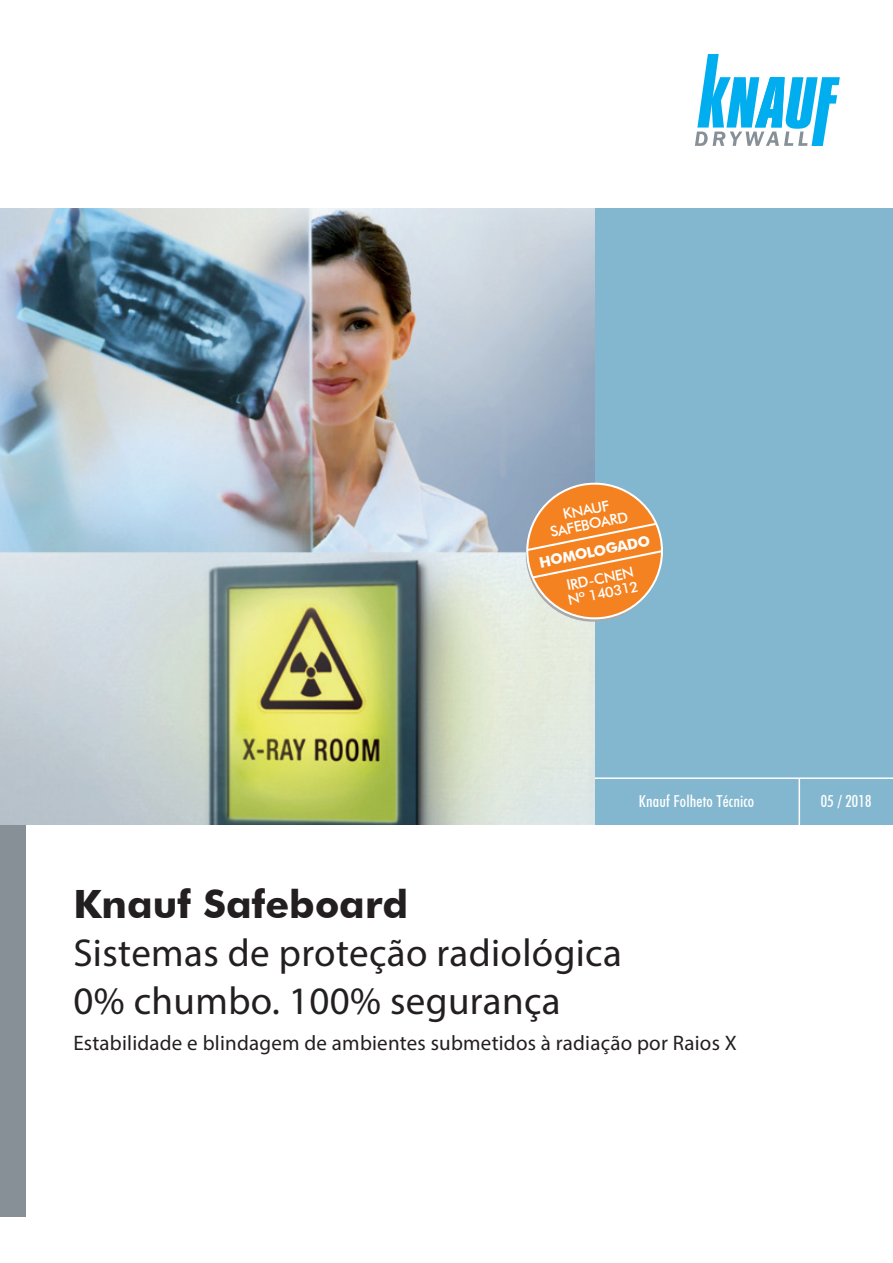
<style>
.page{position:relative;width:893px;height:1263px;background:#fff}
.page>*{position:absolute;margin:0;border:0;box-sizing:border-box;transform-origin:0 0}
.t1{font:39px/48px "Myriad Pro";letter-spacing:.01em;color:#231f20}
.t2{font:700 39px "Futura BT";color:#231f20}
.t3{font:21px "Myriad Pro";letter-spacing:.01em;color:#231f20}
.legendas_2{font:500 condensed 16.5px "Futura BT";letter-spacing:.01em;color:#fff}
.texto_bullet1{font:500 14.55px/14.9px "Futura BT";color:#fff;text-align:center}
.texto_bullet1-2{font:700 14.55px "Futura BT";color:#fff}
</style>
<div class="page">
<div style="left:0;top:793px;width:25px;height:423px;background:#869096"></div>
<svg style="left:695px;top:54px;width:145px;height:92px"></svg>
<div style="left:544px;top:208px;width:349px;height:617px;background:#82b7cf"></div>
<hr style="left:587px;top:777px;width:306px;height:2px;background:#fff">
<hr style="left:799px;top:779px;width:1px;height:48px;background:#fff">
<img style="left:0;top:208px;width:594px;height:617px">
<svg style="left:520px;top:478px;width:143px;height:150px;background:#db9d65"></svg>
<p class="texto_bullet1" style="left:546px;top:510px;width:80px;rotate:-12deg">KNAUF<br>SAFEBOARD</p>
<p class="texto_bullet1-2" style="left:538px;top:554px;width:114px;rotate:-12deg">HOMOLOGADO</p>
<p class="texto_bullet1" style="left:563px;top:578px;width:73px;text-align:left;rotate:-12deg">IRD-CNEN<br>Nº 140312</p>
<p class="legendas_2" style="left:639px;top:791px;width:117px">Knauf Folheto Técnico</p>
<p class="legendas_2" style="left:821px;top:791px;width:52px">05 / 2018</p>
<p class="t2" style="left:73px;top:881px;width:336px">Knauf Safeboard</p>
<p class="t1" style="left:73px;top:929px;width:550px">Sistemas de proteção radiológica<br>0% chumbo. 100% segurança</p>
<p class="t3" style="left:73px;top:1030px;width:665px">Estabilidade e blindagem de ambientes submetidos à radiação por Raios X</p>
</div>
